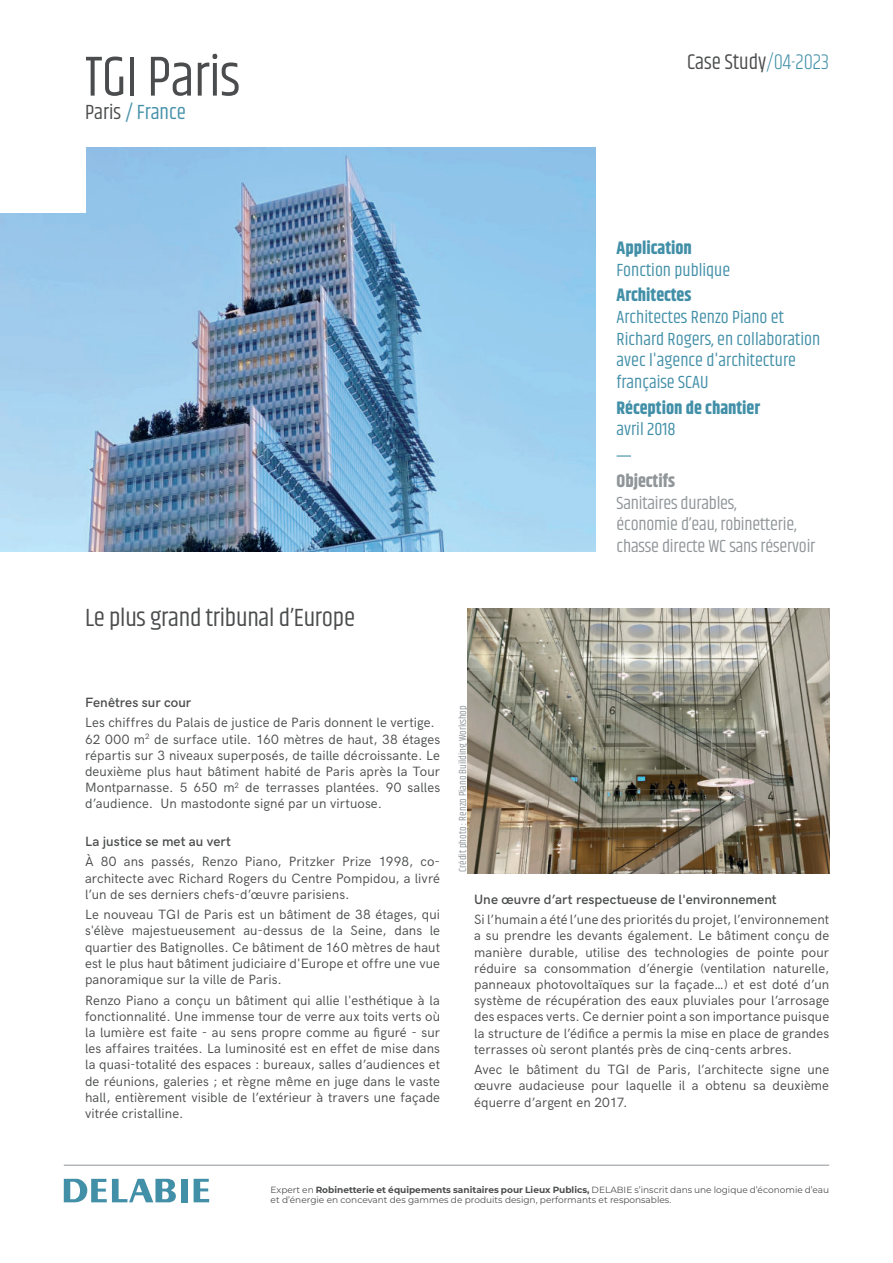
<style>
.page{position:relative;width:893px;height:1263px;background:#fff}
.page>*{position:absolute;margin:0;border:0;box-sizing:border-box;transform-origin:0 0}
.t1{font:57.75px "Khand";letter-spacing:-.01em;color:#4b4c4d;scale:.96 1}
.t2{font:25.5px "Khand";letter-spacing:-.01em;color:#4b4c4d}
.t3{font:21.9px "Khand";color:#4b4c4d;scale:.96 1}
.t4{font:21px "Khand";color:#428fa8}
.t5{font:18px/21.6px "Khand";color:#428fa8}
.t6{font:18px/21.6px "Khand";letter-spacing:-.01em;color:#8f9598}
.t7{font:700 18px "Khand";color:#428fa8}
.t8{font:700 18px "Khand";color:#8f9598}
.t9{font:13.5px/16.2px "HK Grotesk";letter-spacing:.005em;color:#4b4c4d;text-align:justify}
.t10{font:600 13.5px "HK Grotesk";letter-spacing:.005em;color:#4b4c4d}
.t11{font:10.5px "Khand";color:#8f9598}
.t12{font:9px/10.8px "Montserrat";color:#4b4c4d}
.s1{font-weight:300;color:#428fa8}
.s2{color:#4b4c4d}
.s3{font-weight:700}
</style>
<div class="page">
<svg style="left:617px;top:455px;width:14px;height:2px"></svg>
<hr style="left:64px;top:1165px;width:765px;height:1px;background:#8f9598">
<img style="left:0;top:148px;width:595px;height:404px">
<div style="left:0;top:0;width:85px;height:212px;background:#fff"></div>
<img style="left:468px;top:609px;width:361px;height:264px">
<svg style="left:64px;top:1179px;width:112px;height:24px"></svg>
<div style="left:181px;top:1179px;width:7px;height:23px;background:#428fa8"></div>
<svg style="left:194px;top:1179px;width:15px;height:23px"></svg>
<h1 class="t1" style="left:83px;top:50px;width:165px">TGI Paris</h1>
<h3 class="t3" style="left:687px;top:52px;width:150px">Case Study<span class="s1">/04-2023</span></h3>
<h3 class="t4" style="left:85px;top:103px;width:102px"><span class="s2">Paris</span> / France</h3>
<h2 class="t2" style="left:85px;top:606px;width:272px">Le plus grand tribunal d’Europe</h2>
<h3 class="t7" style="left:617px;top:240px;width:77px">Application</h3>
<h3 class="t5" style="left:617px;top:259px;width:115px">Fonction publique</h3>
<h3 class="t7" style="left:617px;top:288px;width:76px">Architectes</h3>
<h3 class="t5" style="left:617px;top:307px;width:205px">Architectes Renzo Piano et<br>Richard Rogers, en collaboration avec l'agence d'architecture française SCAU</h3>
<h3 class="t7" style="left:617px;top:400px;width:145px">Réception de chantier</h3>
<h3 class="t5" style="left:617px;top:419px;width:61px">avril 2018</h3>
<h3 class="t8" style="left:617px;top:473px;width:60px">Objectifs</h3>
<h3 class="t6" style="left:617px;top:492px;width:200px">Sanitaires durables,<br>économie d’eau, robinetterie, chasse directe WC sans réservoir</h3>
<p class="t10" style="left:85px;top:697px;width:108px">Fenêtres sur cour</p>
<p class="t9" style="left:85px;top:715px;width:357px;text-align:left">Les chiffres du Palais de justice de Paris donnent le vertige.<br>62 000 m<sup>2</sup> de surface utile. 160 mètres de haut, 38 étages répartis sur 3 niveaux superposés, de taille décroissante. Le deuxième plus haut bâtiment habité de Paris après la Tour Montparnasse. 5 650 m<sup>2</sup> de terrasses plantées. 90 salles d’audience. Un mastodonte signé par un virtuose.</p>
<p class="t10" style="left:85px;top:836px;width:148px">La justice se met au vert</p>
<p class="t9" style="left:85px;top:854px;width:357px">À 80 ans passés, Renzo Piano, Pritzker Prize 1998, co&shy;architecte avec Richard Rogers du Centre Pompidou, a livré l’un de ses derniers chefs-d’œuvre parisiens.</p>
<p class="t9" style="left:85px;top:907px;width:357px">Le nouveau TGI de Paris est un bâtiment de 38 étages, qui s'élève majestueusement au-dessus de la Seine, dans le quartier des Batignolles. Ce bâtiment de 160 mètres de haut est le plus haut bâtiment judiciaire d'Europe et offre une vue panoramique sur la ville de Paris.</p>
<p class="t9" style="left:85px;top:992px;width:357px">Renzo Piano a conçu un bâtiment qui allie l'esthétique à la fonctionnalité. Une immense tour de verre aux toits verts où la lumière est faite - au sens propre comme au figuré - sur les affaires traitées. La luminosité est en effet de mise dans la quasi-totalité des espaces : bureaux, salles d’audiences et de réunions, galeries ; et règne même en juge dans le vaste hall, entièrement visible de l’extérieur à travers une façade vitrée cristalline.</p>
<p class="t11" style="left:458px;top:872px;width:168px;rotate:-90deg">Crédit photo : Renzo Piano Building Workshop</p>
<p class="t10" style="left:474px;top:894px;width:304px">Une œuvre d’art respectueuse de l'environnement</p>
<p class="t9" style="left:474px;top:912px;width:357px">Si l’humain a été l’une des priorités du projet, l’environnement a su prendre les devants également. Le bâtiment conçu de manière durable, utilise des technologies de pointe pour réduire sa consommation d’énergie (ventilation naturelle, panneaux photovoltaïques sur la façade…) et est doté d’un système de récupération des eaux pluviales pour l’arrosage des espaces verts. Ce dernier point a son importance puisque la structure de l’édifice a permis la mise en place de grandes terrasses où seront plantés près de cinq-cents arbres.</p>
<p class="t9" style="left:474px;top:1062px;width:357px">Avec le bâtiment du TGI de Paris, l’architecte signe une œuvre audacieuse pour laquelle il a obtenu sa deuxième équerre d’argent en 2017.</p>
<p class="t12" style="left:271px;top:1185px;width:560px">Expert en <span class="s3">Robinetterie et équipements sanitaires pour Lieux Publics,</span> DELABIE s’inscrit dans une logique d’économie d’eau et d’énergie en concevant des gammes de produits design, performants et responsables.</p>
</div>
